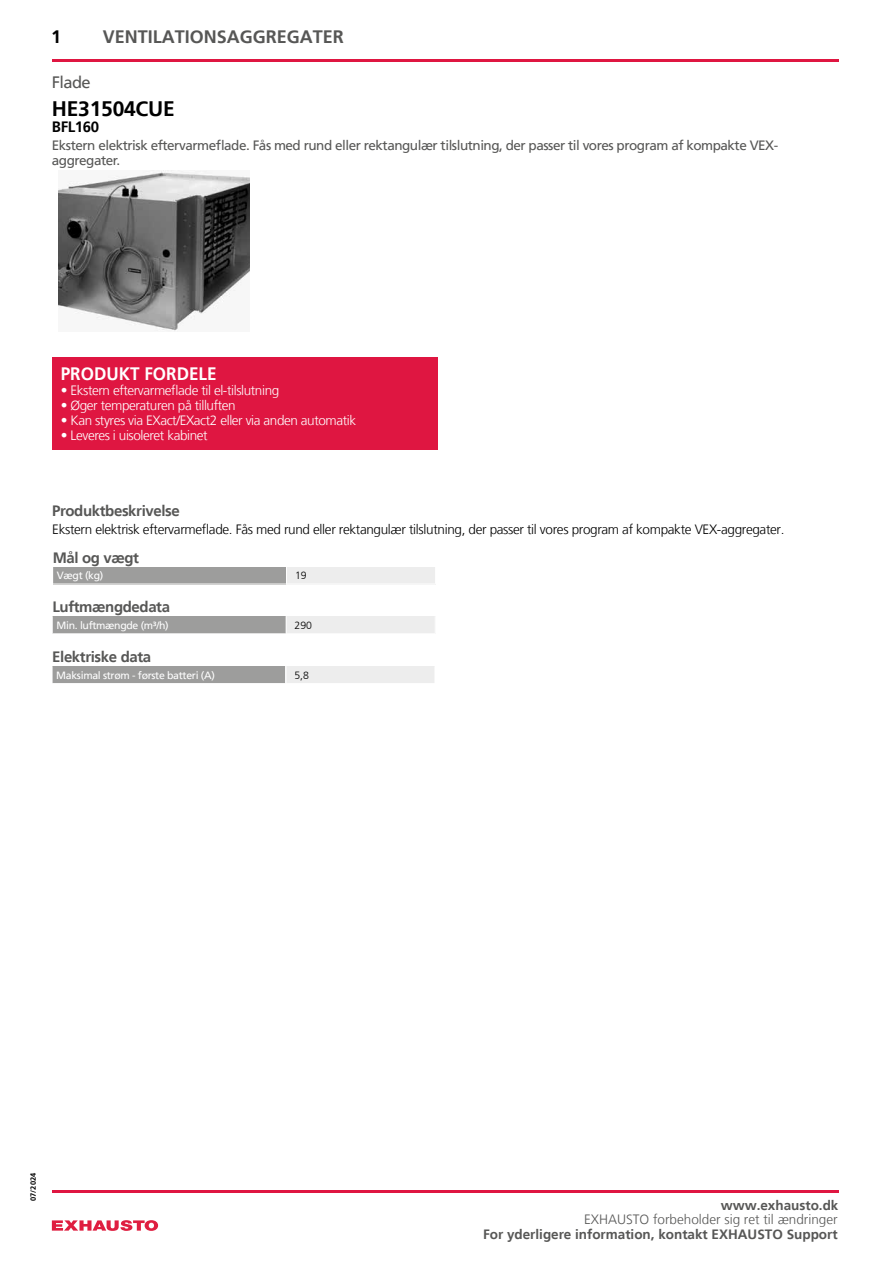
<style>
.page{position:relative;width:893px;height:1263px;background:#fff}
.page>*{position:absolute;margin:0;border:0;box-sizing:border-box;transform-origin:0 0}
.t1{font:700 21px "Frutiger LT";letter-spacing:-.01em;color:#000}
.t2{font:700 18px "Frutiger LT";color:#575756}
.t3{font:700 18px "Frutiger LT";color:#fff;scale:.95 1}
.t4{font:700 18px "Frutiger LT";color:#000}
.t5{font:16.5px "Frutiger LT";letter-spacing:-.035em;color:#575756}
.t6{font:700 15px "Frutiger LT";letter-spacing:-.025em;color:#575756}
.t7{font:700 15px "Frutiger LT";letter-spacing:-.025em;color:#000}
.t8{font:300 13.5px "Frutiger LT";letter-spacing:-.03em;color:#fff}
.t9{font:13.5px/15px "Frutiger LT";letter-spacing:-.035em;color:#575756}
.t10{font:300 13.5px "Frutiger LT";letter-spacing:-.025em;color:#000}
.t11{font:700 13.5px "Frutiger LT";color:#575756}
.t12{font:300 13.5px "Frutiger LT";color:#575756}
.t13{font:10.5px "Frutiger LT";letter-spacing:-.03em;color:#fff}
.t14{font:300 10.5px "Frutiger LT";color:#000}
.t15{font:700 7.5px "Frutiger LT";color:#000}
</style>
<div class="page">
<img style="left:58px;top:170px;width:192px;height:162px">
<div style="left:52px;top:358px;width:386px;height:92px;background:#df1641"></div>
<svg style="left:52px;top:1220px;width:106px;height:11px"></svg>
<hr style="left:52px;top:60px;width:786px;height:2px;background:#df1641">
<div style="left:53px;top:567px;width:233px;height:17px;background:#9d9d9c"></div>
<div style="left:286px;top:567px;width:150px;height:17px;background:#ededed"></div>
<svg style="left:286px;top:567px;width:1px;height:17px"></svg>
<svg style="left:435px;top:567px;width:1px;height:17px"></svg>
<hr style="left:52px;top:1190px;width:786px;height:2px;background:#df1641">
<div style="left:52px;top:617px;width:234px;height:17px;background:#9d9d9c"></div>
<div style="left:286px;top:617px;width:149px;height:17px;background:#ededed"></div>
<hr style="left:52px;top:633px;width:234px;height:1px;background:#fff">
<svg style="left:52px;top:616px;width:1px;height:18px"></svg>
<svg style="left:286px;top:617px;width:1px;height:16px"></svg>
<hr style="left:286px;top:633px;width:149px;height:1px;background:#fff">
<div style="left:52px;top:666px;width:234px;height:17px;background:#9d9d9c"></div>
<div style="left:286px;top:666px;width:149px;height:17px;background:#ededed"></div>
<svg style="left:52px;top:666px;width:1px;height:17px"></svg>
<h2 class="t4" style="left:51px;top:27px;width:12px">1</h2>
<h2 class="t2" style="left:103px;top:27px;width:243px">VENTILATIONSAGGREGATER</h2>
<p class="t5" style="left:52px;top:73px;width:40px">Flade</p>
<h1 class="t1" style="left:52px;top:96px;width:124px">HE31504CUE</h1>
<p class="t7" style="left:52px;top:118px;width:49px">BFL160</p>
<p class="t9" style="left:52px;top:138px;width:728px">Ekstern elektrisk eftervarmeflade. Fås med rund eller rektangulær tilslutning, der passer til vores program af kompakte VEX&shy;aggregater.</p>
<h2 class="t3" style="left:61px;top:363px;width:166px">PRODUKT FORDELE</h2>
<p class="t8" style="left:61px;top:382px;width:220px">• Ekstern eftervarmeflade til el-tilslutning</p>
<p class="t8" style="left:61px;top:397px;width:176px">• Øger temperaturen på tilluften</p>
<p class="t8" style="left:61px;top:412px;width:297px">• Kan styres via EXact/EXact2 eller via anden automatik</p>
<p class="t8" style="left:61px;top:427px;width:148px">• Leveres i uisoleret kabinet</p>
<p class="t6" style="left:52px;top:502px;width:129px">Produktbeskrivelse</p>
<p class="t10" style="left:52px;top:522px;width:734px">Ekstern elektrisk eftervarmeflade. Fås med rund eller rektangulær tilslutning, der passer til vores program af kompakte VEX-aggregater.</p>
<p class="t6" style="left:53px;top:549px;width:88px">Mål og vægt</p>
<p class="t13" style="left:57px;top:569px;width:48px">Vægt (kg)</p>
<p class="t14" style="left:295px;top:570px;width:13px">19</p>
<p class="t6" style="left:52px;top:598px;width:119px">Luftmængdedata</p>
<p class="t13" style="left:57px;top:619px;width:114px">Min. luftmængde (m³/h)</p>
<p class="t14" style="left:295px;top:619px;width:19px">290</p>
<p class="t6" style="left:52px;top:648px;width:100px">Elektriske data</p>
<p class="t13" style="left:56px;top:669px;width:160px">Maksimal strøm - første batteri (A)</p>
<p class="t14" style="left:294px;top:669px;width:16px">5,8</p>
<p class="t15" style="left:29px;top:1201px;width:29px;rotate:-90deg">07/2024</p>
<p class="t11" style="left:721px;top:1198px;width:119px">www.exhausto.dk</p>
<p class="t12" style="left:584px;top:1212px;width:255px">EXHAUSTO forbeholder sig ret til ændringer</p>
<p class="t11" style="left:483px;top:1226px;width:356px">For yderligere information, kontakt EXHAUSTO Support</p>
</div>
